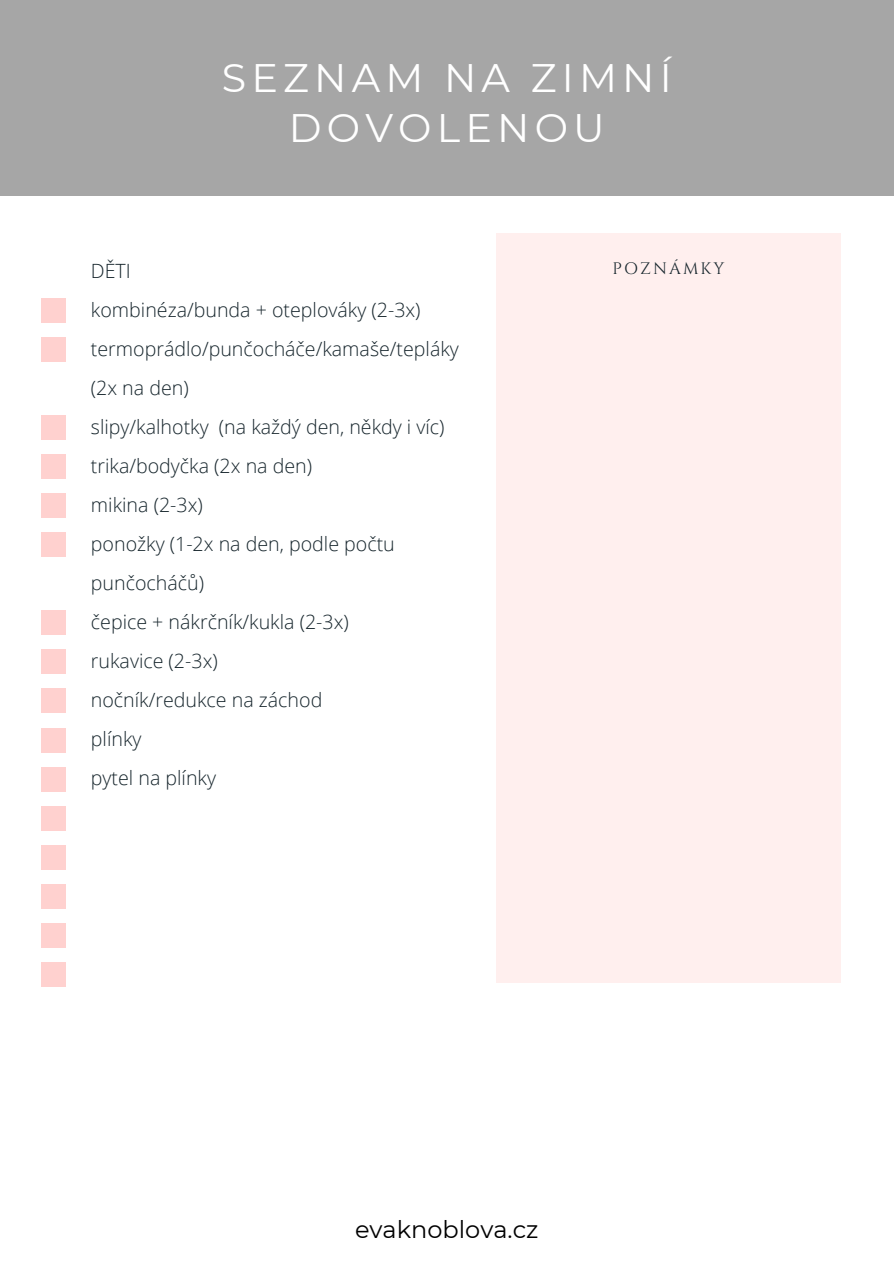
<style>
.page{position:relative;width:894px;height:1264px;background:#fff}
.page>*{position:absolute;margin:0;border:0;box-sizing:border-box;transform-origin:0 0}
.t1{font:39.75px/49.5px "Montserrat";letter-spacing:.13em;color:#fff;text-align:center}
.t2{font:24px "Montserrat";color:#000}
.t3{font:300 19.65px/38.8px "Open Sans";color:#16252c}
.t4{font:16.5px "Cinzel";letter-spacing:.13em;color:#16252c}
</style>
<div class="page">
<div style="left:0;top:0;width:893px;height:196px;background:#a6a6a6"></div>
<div style="left:496px;top:234px;width:344px;height:748px;background:#ffefee"></div>
<div style="left:42px;top:298px;width:24px;height:25px;background:#ffd1cf"></div>
<div style="left:42px;top:337px;width:24px;height:25px;background:#ffd1cf"></div>
<div style="left:42px;top:415px;width:24px;height:25px;background:#ffd1cf"></div>
<div style="left:42px;top:454px;width:24px;height:25px;background:#ffd1cf"></div>
<div style="left:42px;top:493px;width:24px;height:25px;background:#ffd1cf"></div>
<div style="left:42px;top:532px;width:24px;height:25px;background:#ffd1cf"></div>
<div style="left:42px;top:610px;width:24px;height:25px;background:#ffd1cf"></div>
<div style="left:42px;top:649px;width:24px;height:25px;background:#ffd1cf"></div>
<div style="left:42px;top:688px;width:24px;height:25px;background:#ffd1cf"></div>
<div style="left:42px;top:727px;width:24px;height:25px;background:#ffd1cf"></div>
<div style="left:42px;top:767px;width:24px;height:24px;background:#ffd1cf"></div>
<div style="left:42px;top:806px;width:24px;height:24px;background:#ffd1cf"></div>
<div style="left:42px;top:845px;width:24px;height:24px;background:#ffd1cf"></div>
<div style="left:42px;top:884px;width:24px;height:24px;background:#ffd1cf"></div>
<div style="left:42px;top:923px;width:24px;height:24px;background:#ffd1cf"></div>
<div style="left:42px;top:962px;width:24px;height:24px;background:#ffd1cf"></div>
<h1 class="t1" style="left:222px;top:53px;width:451px">SEZNAM NA ZIMNÍ<br>DOVOLENOU</h1>
<p class="t3" style="left:91px;top:251px;width:369px">DĚTI<br>kombinéza/bunda + oteplováky (2-3x) termoprádlo/punčocháče/kamaše/tepláky (2x na den)<br>slipy/kalhotky (na každý den, někdy i víc) trika/bodyčka (2x na den)<br>mikina (2-3x)<br>ponožky (1-2x na den, podle počtu punčocháčů)<br>čepice + nákrčník/kukla (2-3x)<br>rukavice (2-3x)<br>nočník/redukce na záchod<br>plínky<br>pytel na plínky</p>
<p class="t4" style="left:612px;top:257px;width:114px">POZNÁMKY</p>
<p class="t2" style="left:355px;top:1214px;width:185px">evaknoblova.cz</p>
</div>
